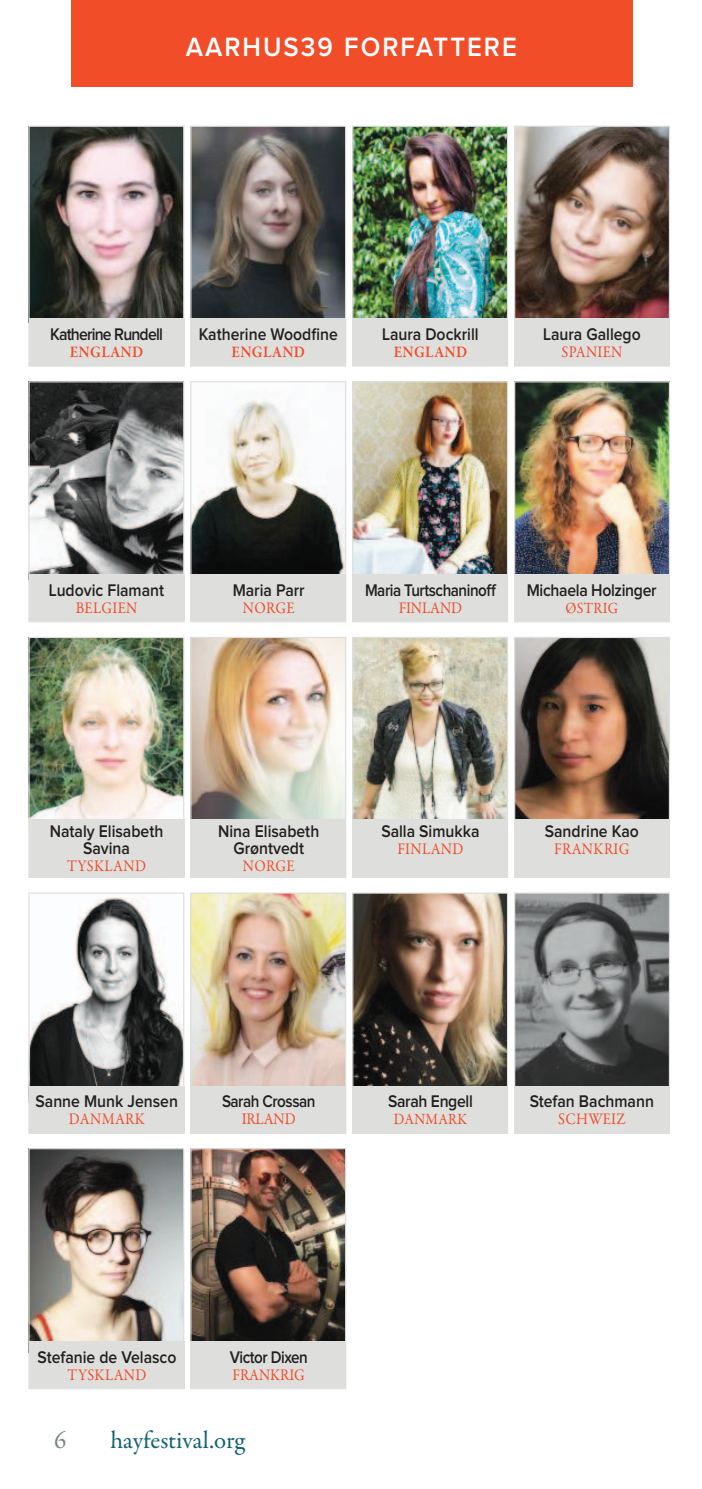
<style>
.page{position:relative;width:702px;height:1489px;background:#fff}
.page>*{position:absolute;margin:0;border:0;box-sizing:border-box;transform-origin:0 0}
.t1{font:600 27.5px "Proxima Nova";letter-spacing:.08em;color:#fff;scale:.93 1}
.t2{font:25px "Garamond Premr Pro";color:#106171}
.t3{font:25px "Garamond Premr Pro";color:#7b8683}
.t4{font:600 17.5px/17px "Proxima Nova";color:#231f20;text-align:center;scale:.9 1}
.t5{font:600 17.5px "Proxima Nova";letter-spacing:-.03em;color:#231f20;scale:.87 1}
.t6{font:600 17.5px "Proxima Nova";letter-spacing:-.02em;color:#231f20;scale:.9 1}
.t7{font:600 17.5px "Proxima Nova";letter-spacing:-.05em;color:#231f20;scale:.9 1}
.t8{font:600 17.5px "Proxima Nova";color:#231f20;scale:.87 1}
.t9{font:16.25px "Garamond Premr Pro";letter-spacing:.085em;color:#f04d28;scale:.9 1}
.t10{font:600 16.25px "Garamond Premr Pro";letter-spacing:.015em;color:#f04d28;scale:.9 1}
.t11{font:15.75px "Garamond Premr Pro";letter-spacing:.11em;color:#f04d28;scale:.9 1}
</style>
<div class="page">
<div style="left:71px;top:0;width:561px;height:86px;background:#f04d28"></div>
<img style="left:192px;top:128px;width:152px;height:190px">
<div style="left:190px;top:126px;width:156px;height:241px;border:1px solid #dedfdd"></div>
<img style="left:30px;top:128px;width:152px;height:190px">
<div style="left:28px;top:126px;width:156px;height:241px;border:1px solid #dedfdd"></div>
<img style="left:354px;top:128px;width:152px;height:190px">
<div style="left:352px;top:126px;width:156px;height:241px;border:1px solid #dedfdd"></div>
<img style="left:516px;top:128px;width:152px;height:190px">
<div style="left:514px;top:126px;width:156px;height:241px;border:1px solid #dedfdd"></div>
<div style="left:190px;top:318px;width:156px;height:48px;background:#dedfdd"></div>
<div style="left:29px;top:318px;width:155px;height:48px;background:#dedfdd"></div>
<div style="left:352px;top:318px;width:156px;height:48px;background:#dedfdd"></div>
<div style="left:514px;top:318px;width:156px;height:48px;background:#dedfdd"></div>
<img style="left:192px;top:639px;width:152px;height:180px">
<div style="left:190px;top:637px;width:156px;height:240px;border:1px solid #dedfdd"></div>
<img style="left:30px;top:639px;width:152px;height:180px">
<div style="left:28px;top:637px;width:156px;height:240px;border:1px solid #dedfdd"></div>
<img style="left:354px;top:639px;width:152px;height:180px">
<div style="left:352px;top:637px;width:156px;height:240px;border:1px solid #dedfdd"></div>
<img style="left:516px;top:639px;width:152px;height:180px">
<div style="left:514px;top:637px;width:156px;height:240px;border:1px solid #dedfdd"></div>
<div style="left:190px;top:819px;width:156px;height:58px;background:#dedfdd"></div>
<div style="left:29px;top:819px;width:155px;height:58px;background:#dedfdd"></div>
<div style="left:352px;top:819px;width:156px;height:58px;background:#dedfdd"></div>
<div style="left:514px;top:819px;width:156px;height:58px;background:#dedfdd"></div>
<img style="left:192px;top:400px;width:152px;height:174px">
<div style="left:190px;top:381px;width:156px;height:241px;border:1px solid #dedfdd"></div>
<img style="left:30px;top:383px;width:152px;height:191px">
<div style="left:28px;top:381px;width:156px;height:241px;border:1px solid #dedfdd"></div>
<img style="left:354px;top:383px;width:152px;height:191px">
<div style="left:352px;top:381px;width:156px;height:241px;border:1px solid #dedfdd"></div>
<img style="left:516px;top:383px;width:152px;height:191px">
<div style="left:514px;top:381px;width:156px;height:241px;border:1px solid #dedfdd"></div>
<div style="left:190px;top:574px;width:156px;height:48px;background:#dedfdd"></div>
<div style="left:29px;top:574px;width:155px;height:48px;background:#dedfdd"></div>
<div style="left:352px;top:574px;width:156px;height:48px;background:#dedfdd"></div>
<div style="left:514px;top:574px;width:156px;height:48px;background:#dedfdd"></div>
<img style="left:30px;top:897px;width:152px;height:188px">
<div style="left:28px;top:892px;width:156px;height:241px;border:1px solid #dedfdd"></div>
<img style="left:192px;top:894px;width:152px;height:191px">
<div style="left:190px;top:892px;width:156px;height:241px;border:1px solid #dedfdd"></div>
<img style="left:354px;top:894px;width:152px;height:191px">
<div style="left:352px;top:892px;width:156px;height:241px;border:1px solid #dedfdd"></div>
<img style="left:516px;top:894px;width:152px;height:191px">
<div style="left:514px;top:892px;width:156px;height:241px;border:1px solid #dedfdd"></div>
<div style="left:190px;top:1085px;width:156px;height:48px;background:#dedfdd"></div>
<div style="left:29px;top:1085px;width:155px;height:48px;background:#dedfdd"></div>
<div style="left:352px;top:1085px;width:156px;height:48px;background:#dedfdd"></div>
<div style="left:514px;top:1085px;width:156px;height:48px;background:#dedfdd"></div>
<img style="left:30px;top:1149px;width:152px;height:192px">
<div style="left:28px;top:1147px;width:156px;height:241px;border:1px solid #dedfdd"></div>
<img style="left:192px;top:1149px;width:152px;height:192px">
<div style="left:190px;top:1147px;width:156px;height:241px;border:1px solid #dedfdd"></div>
<div style="left:190px;top:1341px;width:156px;height:47px;background:#dedfdd"></div>
<div style="left:29px;top:1341px;width:155px;height:47px;background:#dedfdd"></div>
<h1 class="t1" style="left:186px;top:34px;width:354px">Aarhus39 forfattere</h1>
<p class="t7" style="left:50px;top:326px;width:126px">Katherine Rundell</p>
<p class="t10" style="left:70px;top:342px;width:79px">ENGLAND</p>
<p class="t4" style="left:199px;top:327px;width:156px">Katherine Woodfine</p>
<p class="t10" style="left:231px;top:342px;width:79px">ENGLAND</p>
<p class="t4" style="left:382px;top:327px;width:109px">Laura Dockrill</p>
<p class="t10" style="left:394px;top:342px;width:79px">ENGLAND</p>
<p class="t4" style="left:543px;top:327px;width:110px">Laura Gallego</p>
<p class="t9" style="left:561px;top:342px;width:58px">SPANIEN</p>
<p class="t4" style="left:49px;top:582px;width:130px">Ludovic Flamant</p>
<p class="t9" style="left:76px;top:598px;width:59px">BELGIEN</p>
<p class="t4" style="left:233px;top:582px;width:82px">Maria Parr</p>
<p class="t9" style="left:243px;top:598px;width:58px">NORGE</p>
<p class="t5" style="left:365px;top:582px;width:153px">Maria Turtschaninoff</p>
<p class="t9" style="left:398px;top:598px;width:48px">FINLAND</p>
<p class="t6" style="left:526px;top:582px;width:146px">Michaela Holzinger</p>
<p class="t11" style="left:565px;top:598px;width:60px">ØSTRIG</p>
<p class="t4" style="left:50px;top:823px;width:128px">Nataly Elisabeth<br>Savina</p>
<p class="t9" style="left:67px;top:856px;width:65px">TYSKLAND</p>
<p class="t4" style="left:218px;top:823px;width:114px">Nina Elisabeth<br>Grøntvedt</p>
<p class="t9" style="left:243px;top:856px;width:58px">NORGE</p>
<p class="t4" style="left:381px;top:823px;width:111px">Salla Simukka</p>
<p class="t9" style="left:397px;top:839px;width:50px">FINLAND</p>
<p class="t4" style="left:544px;top:823px;width:106px">Sandrine Kao</p>
<p class="t9" style="left:554px;top:839px;width:33px">FRANK</p>
<p class="t9" style="left:604px;top:839px;width:30px">RIG</p>
<p class="t4" style="left:36px;top:1093px;width:160px">Sanne Munk Jensen</p>
<p class="t9" style="left:69px;top:1109px;width:84px">DANMARK</p>
<p class="t8" style="left:222px;top:1093px;width:109px">Sarah Crossan</p>
<p class="t9" style="left:242px;top:1109px;width:38px">IRLAND</p>
<p class="t6" style="left:388px;top:1093px;width:96px">Sarah Engell</p>
<p class="t11" style="left:394px;top:1109px;width:81px">DANMARK</p>
<p class="t4" style="left:529px;top:1093px;width:140px">Stefan Bachmann</p>
<p class="t9" style="left:558px;top:1109px;width:76px">SCHWEIZ</p>
<p class="t4" style="left:38px;top:1349px;width:156px">Stefanie de Velasco</p>
<p class="t9" style="left:68px;top:1364px;width:65px">TYSKLAND</p>
<p class="t5" style="left:230px;top:1348px;width:91px">Victor Dixen</p>
<p class="t9" style="left:233px;top:1364px;width:31px">FRANK</p>
<p class="t9" style="left:280px;top:1364px;width:29px">RIG</p>
<h2 class="t3" style="left:54px;top:1424px;width:14px">6</h2>
<h2 class="t2" style="left:110px;top:1424px;width:137px">HAYFESTIVAL.ORG</h2>
</div>
